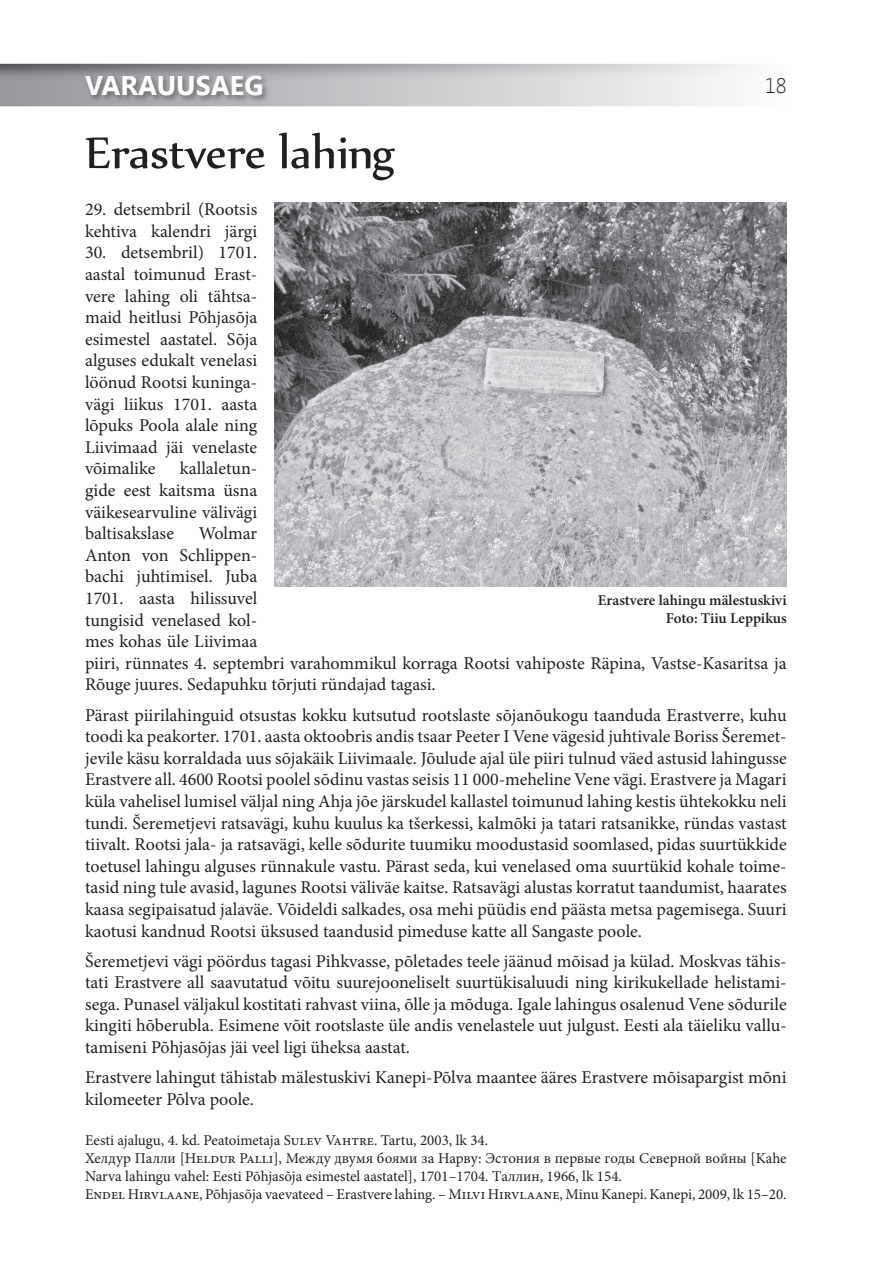
<style>
.page{position:relative;width:893px;height:1263px;background:#fff}
.page>*{position:absolute;margin:0;border:0;box-sizing:border-box;transform-origin:0 0}
.t1{font:54px "Nyala";color:#231f20}
.t2{font:700 27px "Segoe UI";color:#fff}
.t3{font:300 21px "Segoe UI";color:#231f20}
.t4{font:18px/21.6px "Minion Pro";color:#231f20;text-align:justify}
.t5{font:15px/18px "Minion Pro";color:#231f20}
.t6{font:600 15px/18px "Minion Pro";letter-spacing:-.005em;color:#231f20;text-align:right}
</style>
<div class="page">
<img style="left:0;top:64px;width:750px;height:42px">
<img style="left:84px;top:74px;width:186px;height:29px">
<img style="left:274px;top:203px;width:513px;height:384px">
<h2 class="t2" style="left:85px;top:66px;width:180px">VARAUUSAEG</h2>
<p class="t3" style="left:765px;top:71px;width:23px">18</p>
<h1 class="t1" style="left:85px;top:120px;width:312px">Erastvere lahing</h1>
<p class="t4" style="left:85px;top:199px;width:174px">29. detsembril (Rootsis kehtiva kalendri järgi</p>
<p class="t4" style="left:85px;top:242px;width:174px">30. detsembril) 1701. aastal toimunud Erast&shy;vere lahing oli tähtsa&shy;maid heitlusi Põhjasõja esimestel aastatel. Sõja alguses edukalt venelasi löönud Rootsi kuninga&shy;vägi liikus 1701. aasta lõpuks Poola alale ning Liivimaad jäi venelaste võimalike</p>
<p class="t4" style="left:85px;top:458px;width:174px;text-indent:95px">kallaletun&shy;gide eest kaitsma üsna väikesearvuline välivägi baltisakslase</p>
<p class="t4" style="left:85px;top:523px;width:703px;text-align:left;text-indent:114px">Wolmar<br>Anton von Schlippen-<br>bachi juhtimisel. Juba<br>1701. aasta hilissuvel<br>tungisid venelased kol-<br>mes kohas üle Liivimaa<br>piiri, rünnates 4. septembri varahommikul korraga Rootsi vahiposte Räpina, Vastse-Kasaritsa ja Rõuge juures. Sedapuhku tõrjuti ründajad tagasi.</p>
<p class="t4" style="left:85px;top:704px;width:703px">Pärast piirilahinguid otsustas kokku kutsutud rootslaste sõjanõukogu taanduda Erastverre, kuhu toodi ka peakorter. 1701. aasta oktoobris andis tsaar Peeter I Vene vägesid juhtivale Boriss Šeremet&shy;jevile käsu korraldada uus sõjakäik Liivimaale. Jõulude ajal üle piiri tulnud väed astusid lahingusse Erastvere all. 4600 Rootsi poolel sõdinu vastas seisis 11 000-meheline Vene vägi. Erastvere ja Magari küla vahelisel lumisel väljal ning Ahja jõe järskudel kallastel toimunud lahing kestis ühtekokku neli tundi. Šeremetjevi ratsavägi, kuhu kuulus ka tšerkessi, kalmõki ja tatari ratsanikke, ründas vastast tiivalt. Rootsi jala- ja ratsavägi, kelle sõdurite tuumiku moodustasid soomlased, pidas suurtükkide toetusel lahingu alguses rünnakule vastu. Pärast seda, kui venelased oma suurtükid kohale toime&shy;tasid ning tule avasid, lagunes Rootsi väliväe kaitse. Ratsavägi alustas korratut taandumist, haarates kaasa segipaisatud jalaväe. Võideldi salkades, osa mehi püüdis end päästa metsa pagemisega. Suuri kaotusi kandnud Rootsi üksused taandusid pimeduse katte all Sangaste poole.</p>
<p class="t4" style="left:85px;top:950px;width:703px">Šeremetjevi vägi pöördus tagasi Pihkvasse, põletades teele jäänud mõisad ja külad. Moskvas tähis&shy;tati Erastvere all saavutatud võitu suurejooneliselt suurtükisaluudi ning kirikukellade helistami&shy;sega. Punasel väljakul kostitati rahvast viina, õlle ja mõduga. Igale lahingus osalenud Vene sõdurile kingiti hõberubla. Esimene võit rootslaste üle andis venelastele uut julgust. Eesti ala täieliku vallu&shy;tamiseni Põhjasõjas jäi veel ligi üheksa aastat.</p>
<p class="t4" style="left:85px;top:1067px;width:703px">Erastvere lahingut tähistab mälestuskivi Kanepi-Põlva maantee ääres Erastvere mõisapargist mõni kilomeeter Põlva poole.</p>
<p class="t5" style="left:85px;top:1131px;width:703px">Eesti ajalugu, 4. kd. Peatoimetaja Sulev Vahtre. Tartu, 2003, lk 34.<br>Хелдур Палли [Heldur Palli], Между двумя боями за Нарву: Эстония в первые годы Северной войны [Kahe Narva lahingu vahel: Eesti Põhjasõja esimestel aastatel], 1701–1704. Tаллин, 1966, lk 154.<br>Endel Hirvlaane, Põhjasõja vaevateed – Erastvere lahing. – Milvi Hirvlaane, Minu Kanepi. Kanepi, 2009, lk 15–20.</p>
<p class="t6" style="left:598px;top:591px;width:190px">Erastvere lahingu mälestuskivi<br>Foto: Tiiu Leppikus</p>
</div>
